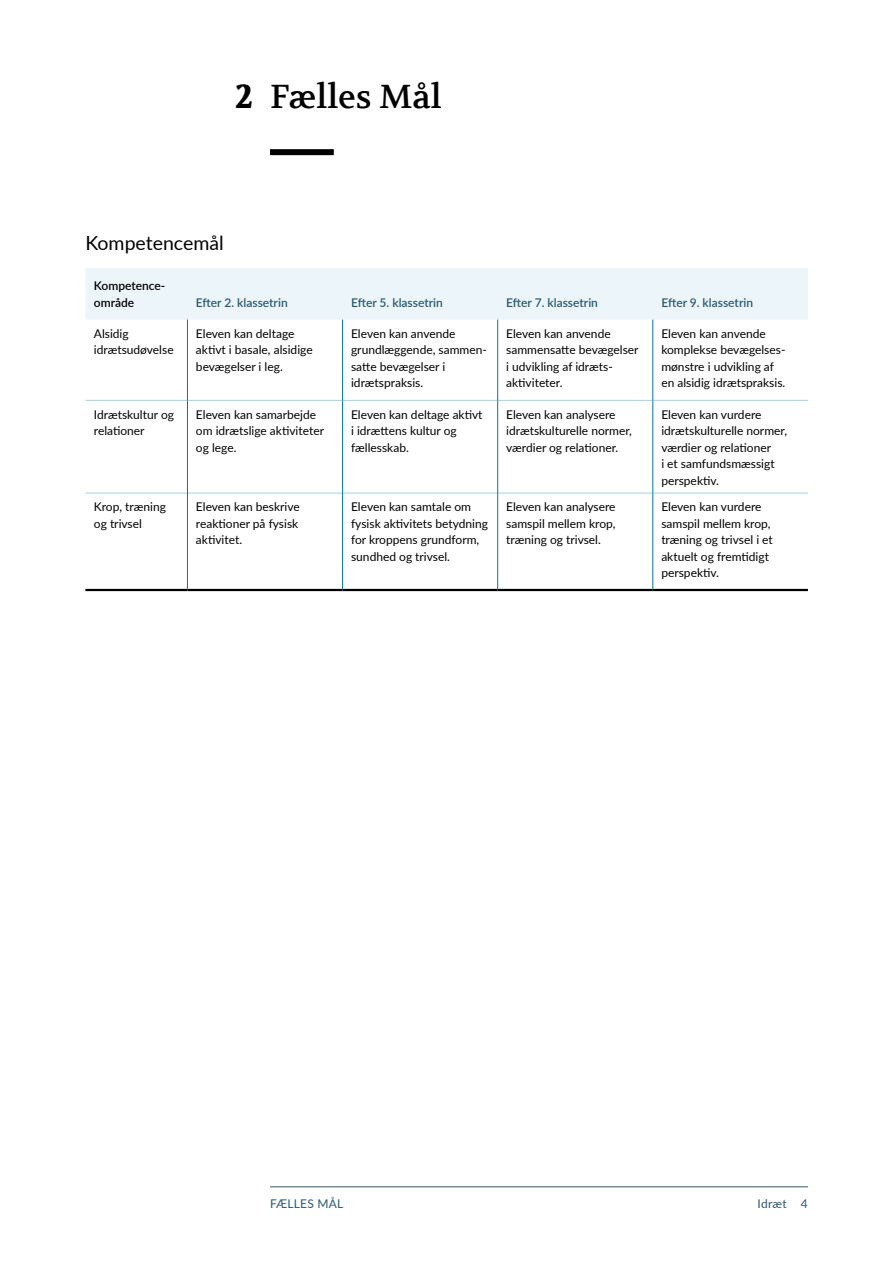
<style>
.page{position:relative;width:893px;height:1263px;background:#fff}
.page>*{position:absolute;margin:0;border:0;box-sizing:border-box;transform-origin:0 0}
.t1{font:33px "Volkhov";color:#000}
._08_Mellemrubrik_13{font:19.5px "Lato";color:#000}
._09_Tabeltekst_brød{font:12px/16.5px "Lato";color:#000}
._09_Tabeltekst_over{font:600 12px "Lato";color:#2b586f}
._09_Tabeltekst_over-2{font:600 12px/16.5px "Lato";color:#000}
.t2{font:12px "Lato";letter-spacing:.02em;color:#2b586f}
.s1{font-weight:700}
</style>
<div class="page">
<div style="left:270px;top:149px;width:64px;height:6px;background:#000"></div>
<div style="left:85px;top:268px;width:723px;height:52px;background:#ecf6fa"></div>
<hr style="left:85px;top:589px;width:102px;height:2px;background:#000">
<hr style="left:187px;top:589px;width:156px;height:2px;background:#000">
<hr style="left:343px;top:589px;width:155px;height:2px;background:#000">
<hr style="left:498px;top:589px;width:155px;height:2px;background:#000">
<hr style="left:653px;top:589px;width:155px;height:2px;background:#000">
<hr style="left:85px;top:400px;width:102px;height:1px;background:#a7cfdc">
<hr style="left:188px;top:400px;width:154px;height:1px;background:#a7cfdc">
<hr style="left:343px;top:400px;width:154px;height:1px;background:#a7cfdc">
<hr style="left:498px;top:400px;width:154px;height:1px;background:#a7cfdc">
<hr style="left:653px;top:400px;width:155px;height:1px;background:#a7cfdc">
<hr style="left:85px;top:493px;width:102px;height:1px;background:#a7cfdc">
<hr style="left:188px;top:493px;width:154px;height:1px;background:#a7cfdc">
<hr style="left:343px;top:493px;width:154px;height:1px;background:#a7cfdc">
<hr style="left:498px;top:493px;width:154px;height:1px;background:#a7cfdc">
<hr style="left:653px;top:493px;width:155px;height:1px;background:#a7cfdc">
<hr style="left:187px;top:320px;width:1px;height:80px;background:#007798">
<hr style="left:342px;top:320px;width:1px;height:80px;background:#007798">
<hr style="left:497px;top:320px;width:1px;height:80px;background:#007798">
<hr style="left:652px;top:320px;width:1px;height:80px;background:#007798">
<hr style="left:187px;top:400px;width:1px;height:93px;background:#007798">
<hr style="left:342px;top:400px;width:1px;height:93px;background:#007798">
<hr style="left:497px;top:400px;width:1px;height:93px;background:#007798">
<hr style="left:652px;top:400px;width:1px;height:93px;background:#007798">
<hr style="left:187px;top:493px;width:1px;height:96px;background:#007798">
<hr style="left:342px;top:493px;width:1px;height:96px;background:#007798">
<hr style="left:497px;top:493px;width:1px;height:96px;background:#007798">
<hr style="left:652px;top:493px;width:1px;height:96px;background:#007798">
<hr style="left:270px;top:1186px;width:538px;height:1px;background:#2b586f">
<h2 class="t1" style="left:235px;top:76px;width:208px"><span class="s1">2</span> Fælles Mål</h2>
<p class="_08_Mellemrubrik_13" style="left:85px;top:229px;width:140px">Kompetencemål</p>
<p class="_09_Tabeltekst_over-2" style="left:94px;top:277px;width:73px">Kompetence&shy;område</p>
<p class="_09_Tabeltekst_over" style="left:196px;top:294px;width:93px">Efter 2. klassetrin</p>
<p class="_09_Tabeltekst_over" style="left:351px;top:294px;width:93px">Efter 5. klassetrin</p>
<p class="_09_Tabeltekst_over" style="left:506px;top:294px;width:93px">Efter 7. klassetrin</p>
<p class="_09_Tabeltekst_over" style="left:661px;top:294px;width:93px">Efter 9. klassetrin</p>
<p class="_09_Tabeltekst_brød" style="left:94px;top:325px;width:81px">Alsidig idrætsudøvelse</p>
<p class="_09_Tabeltekst_brød" style="left:196px;top:325px;width:118px">Eleven kan deltage aktivt i basale, alsidige bevægelser i leg.</p>
<p class="_09_Tabeltekst_brød" style="left:351px;top:325px;width:135px">Eleven kan anvende grundlæggende, sammen-- satte bevægelser i idrætspraksis.</p>
<p class="_09_Tabeltekst_brød" style="left:506px;top:325px;width:134px">Eleven kan anvende sammensatte bevægelser i udvikling af idræts&shy;aktiviteter.</p>
<p class="_09_Tabeltekst_brød" style="left:661px;top:325px;width:126px">Eleven kan anvende komplekse bevægelses&shy;mønstre i udvikling af en alsidig idrætspraksis.</p>
<p class="_09_Tabeltekst_brød" style="left:94px;top:405px;width:82px">Idrætskultur og relationer</p>
<p class="_09_Tabeltekst_brød" style="left:196px;top:405px;width:130px">Eleven kan samarbejde om idrætslige aktiviteter og lege.</p>
<p class="_09_Tabeltekst_brød" style="left:351px;top:405px;width:133px">Eleven kan deltage aktivt i idrættens kultur og fællesskab.</p>
<p class="_09_Tabeltekst_brød" style="left:506px;top:405px;width:127px">Eleven kan analysere idrætskulturelle normer, værdier og relationer.</p>
<p class="_09_Tabeltekst_brød" style="left:661px;top:405px;width:127px">Eleven kan vurdere idrætskulturelle normer, værdier og relationer<br>i et samfundsmæssigt perspektiv.</p>
<p class="_09_Tabeltekst_brød" style="left:94px;top:498px;width:74px">Krop, træning og trivsel</p>
<p class="_09_Tabeltekst_brød" style="left:196px;top:498px;width:105px">Eleven kan beskrive reaktioner på fysisk aktivitet.</p>
<p class="_09_Tabeltekst_brød" style="left:351px;top:498px;width:138px">Eleven kan samtale om fysisk aktivitets betydning for kroppens grundform, sundhed og trivsel.</p>
<p class="_09_Tabeltekst_brød" style="left:506px;top:498px;width:111px;text-align:justify">Eleven kan analysere samspil mellem krop, træning og trivsel.</p>
<p class="_09_Tabeltekst_brød" style="left:661px;top:498px;width:113px">Eleven kan vurdere samspil mellem krop, træning og trivsel i et aktuelt og fremtidigt perspektiv.</p>
<p class="t2" style="left:270px;top:1195px;width:75px">Fælles Mål</p>
<p class="t2" style="left:758px;top:1195px;width:52px">Idræt 4</p>
</div>
